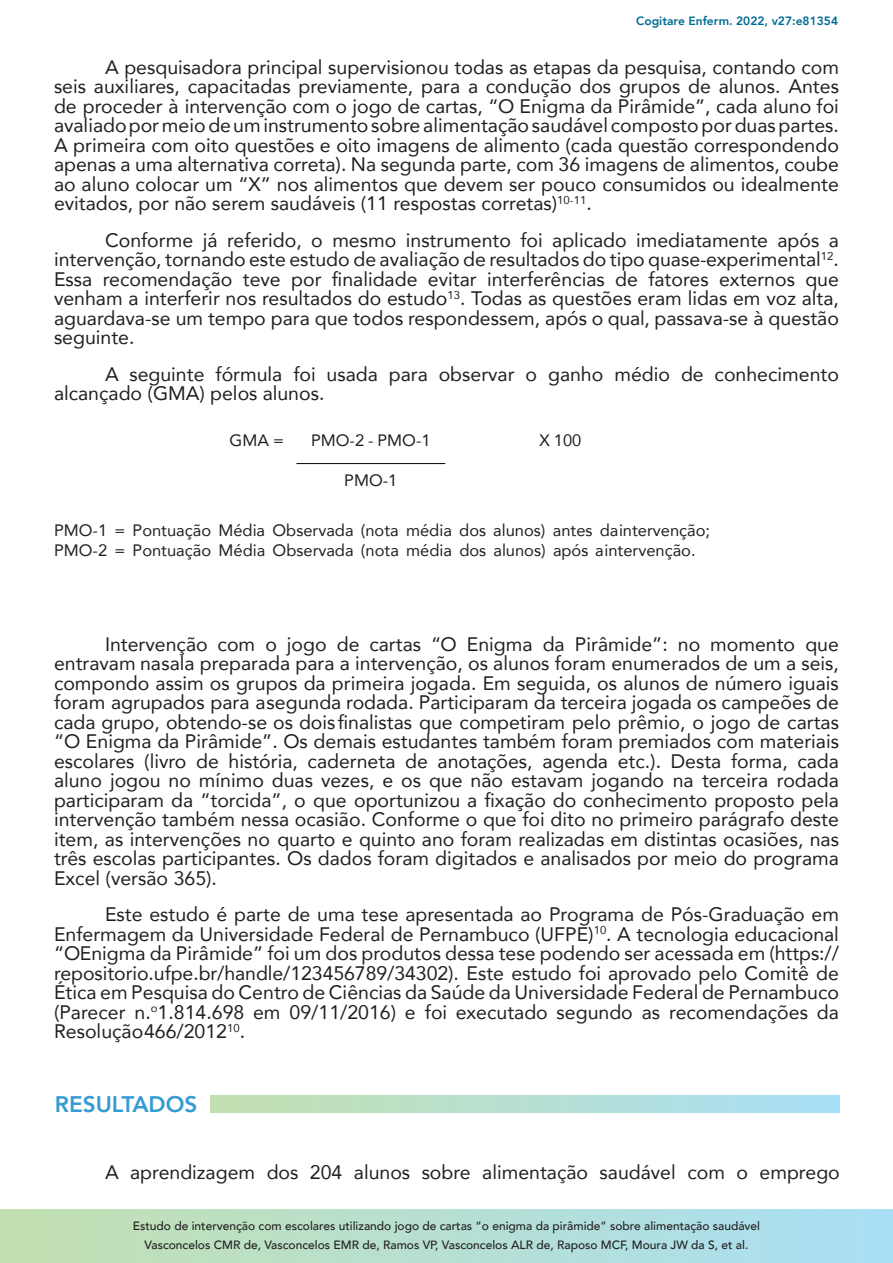
<style>
.page{position:relative;width:893px;height:1263px;background:#fff}
.page>*{position:absolute;margin:0;border:0;box-sizing:border-box;transform-origin:0 0}
.t1{font:800 22.5px "Avenir";color:#349bd3}
.TEXTO{font:19.5px/19.5px "Avenir";color:#231f20;text-align:justify}
.TEXTO-2{font:16.5px "Avenir";color:#231f20}
.t2{font:500 12px/18.6px "Avenir";color:#231f20;text-align:center}
.t3{font:800 12px "Avenir";color:#006c95}
</style>
<div class="page">
<svg style="left:0;top:1209px;width:893px;height:54px;background:#b6dfd2"></svg>
<hr style="left:296px;top:463px;width:149px;height:1px;background:#000">
<div style="left:211px;top:1096px;width:629px;height:16px;background:linear-gradient(to right,#c3dfaf,#a9dff7)"></div>
<p class="t3" style="left:636px;top:10px;width:203px">Cogitare Enferm. 2022, v27:e81354</p>
<p class="TEXTO" style="left:54px;top:56px;width:786px;text-indent:51px">A pesquisadora principal supervisionou todas as etapas da pesquisa, contando com seis auxiliares, capacitadas previamente, para a condução dos grupos de alunos. Antes de proceder à intervenção com o jogo de cartas, “O Enigma da Pirâmide”, cada aluno foi avaliado por meio de um instrumento sobre alimentação saudável composto por duas partes.<br>A primeira com oito questões e oito imagens de alimento (cada questão correspondendo apenas a uma alternativa correta). Na segunda parte, com 36 imagens de alimentos, coube ao aluno colocar um “X” nos alimentos que devem ser pouco consumidos ou idealmente evitados, por não serem saudáveis (11 respostas corretas)<sup>10-11</sup>.</p>
<p class="TEXTO" style="left:54px;top:229px;width:786px;text-indent:51px">Conforme já referido, o mesmo instrumento foi aplicado imediatamente após a intervenção, tornando este estudo de avaliação de resultados do tipo quase-experimental<sup>12</sup>.<br>Essa recomendação teve por finalidade evitar interferências de fatores externos que venham a interferir nos resultados do estudo<sup>13</sup>. Todas as questões eram lidas em voz alta, aguardava-se um tempo para que todos respondessem, após o qual, passava-se à questão seguinte.</p>
<p class="TEXTO" style="left:54px;top:363px;width:786px;text-indent:51px">A seguinte fórmula foi usada para observar o ganho médio de conhecimento alcançado (GMA) pelos alunos.</p>
<p class="TEXTO-2" style="left:230px;top:427px;width:56px">GMA =</p>
<p class="TEXTO-2" style="left:311px;top:427px;width:121px">PMO-2 - PMO-1</p>
<p class="TEXTO-2" style="left:540px;top:427px;width:43px">X 100</p>
<p class="TEXTO-2" style="left:344px;top:467px;width:55px">PMO-1</p>
<p class="TEXTO-2" style="left:54px;top:517px;width:658px">PMO-1 = Pontuação Média Observada (nota média dos alunos) antes da intervenção;</p>
<p class="TEXTO-2" style="left:54px;top:537px;width:643px">PMO-2 = Pontuação Média Observada (nota média dos alunos) após a intervenção.</p>
<p class="TEXTO" style="left:54px;top:634px;width:786px;text-indent:51px">Intervenção com o jogo de cartas “O Enigma da Pirâmide”: no momento que entravam na sala preparada para a intervenção, os alunos foram enumerados de um a seis, compondo assim os grupos da primeira jogada. Em seguida, os alunos de número iguais foram agrupados para a segunda rodada. Participaram da terceira jogada os campeões de cada grupo, obtendo-se os dois finalistas que competiram pelo prêmio, o jogo de cartas “O Enigma da Pirâmide”. Os demais estudantes também foram premiados com materiais escolares (livro de história, caderneta de anotações, agenda etc.). Desta forma, cada aluno jogou no mínimo duas vezes, e os que não estavam jogando na terceira rodada participaram da “torcida”, o que oportunizou a fixação do conhecimento proposto pela intervenção também nessa ocasião. Conforme o que foi dito no primeiro parágrafo deste item, as intervenções no quarto e quinto ano foram realizadas em distintas ocasiões, nas três escolas participantes. Os dados foram digitados e analisados por meio do programa Excel (versão 365).</p>
<p class="TEXTO" style="left:54px;top:904px;width:786px;text-indent:51px">Este estudo é parte de uma tese apresentada ao Programa de Pós-Graduação em Enfermagem da Universidade Federal de Pernambuco (UFPE)<sup>10</sup>. A tecnologia educacional “O Enigma da Pirâmide” foi um dos produtos dessa tese podendo ser acessada em (https:// repositorio.ufpe.br/handle/123456789/34302). Este estudo foi aprovado pelo Comitê de Ética em Pesquisa do Centro de Ciências da Saúde da Universidade Federal de Pernambuco (Parecer n.<sup>o</sup>1.814.698 em 09/11/2016) e foi executado segundo as recomendações da Resolução 466/2012<sup>10</sup>.</p>
<p class="t1" style="left:55px;top:1084px;width:144px">RESULTADOS</p>
<p class="TEXTO" style="left:105px;top:1161px;width:736px">A aprendizagem dos 204 alunos sobre alimentação saudável com o emprego</p>
<p class="t2" style="left:133px;top:1216px;width:629px">Estudo de intervenção com escolares utilizando jogo de cartas “o enigma da pirâmide” sobre alimentação saudável<br>Vasconcelos CMR de, Vasconcelos EMR de, Ramos VP, Vasconcelos ALR de, Raposo MCF, Moura JW da S, et al.</p>
</div>
